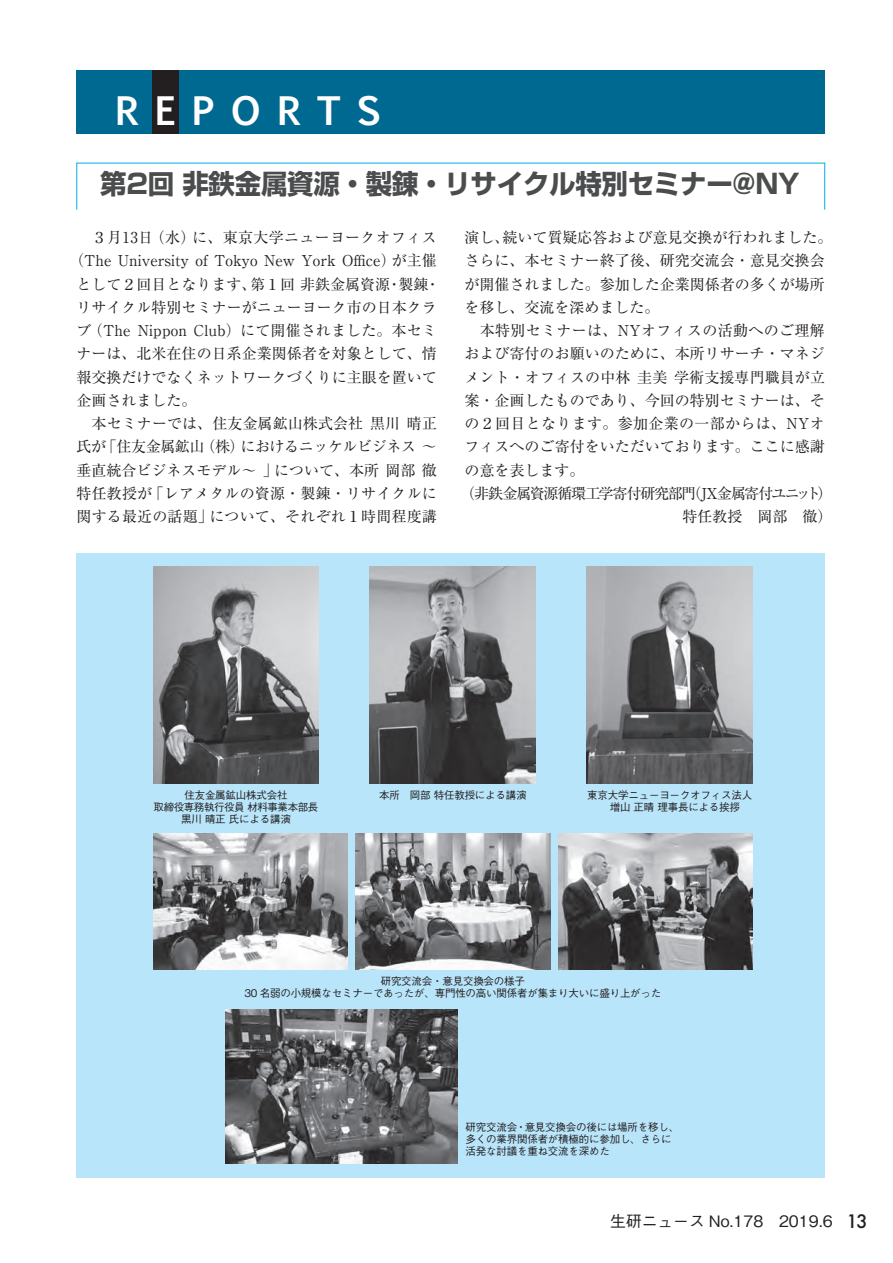
<style>
.page{position:relative;width:893px;height:1263px;background:#fff}
.page>*{position:absolute;margin:0;border:0;box-sizing:border-box;transform-origin:0 0}
.t1{font:700 37.5px "Euphemia UCAS";letter-spacing:.42em;color:#fff}
.t2{font:700 27px "Shin Go Pro";letter-spacing:-.01em;color:#4b4c4d}
.t3{font:500 15.75px "Gothic BBB Pro";color:#231f20}
.t4{font:15px "Ryumin Pro";color:#231f20}
.t5{font:15px "Ryumin Pro";letter-spacing:.02em;color:#231f20}
.t6{font:15px "Ryumin Pro";letter-spacing:-.085em;color:#231f20}
.t7{font:15px "Ryumin Pro";letter-spacing:-.025em;color:#231f20}
.t8{font:500 10.5px/12px "Gothic BBB Pr 5";letter-spacing:-.02em;color:#231f20;text-align:center}
.s1{font-family:"Futura";font-size:18px}
</style>
<div class="page">
<div style="left:77px;top:70px;width:748px;height:64px;background:#006991"></div>
<div style="left:152px;top:70px;width:26px;height:64px;background:#231f20"></div>
<div style="left:77px;top:554px;width:748px;height:624px;background:#b9e5fa"></div>
<img style="left:153px;top:566px;width:166px;height:217px">
<img style="left:370px;top:566px;width:166px;height:217px">
<img style="left:587px;top:566px;width:166px;height:217px">
<img style="left:153px;top:833px;width:195px;height:136px">
<img style="left:356px;top:833px;width:194px;height:136px">
<img style="left:558px;top:833px;width:195px;height:136px">
<img style="left:225px;top:1010px;width:232px;height:153px">
<h1 class="t1" style="left:115px;top:83px;width:268px">REPORTS</h1>
<h2 class="t2" style="left:100px;top:163px;width:701px">第2回 非鉄金属資源・製錬・リサイクル特別セミナー@NY</h2>
<p class="t5" style="left:77px;top:226px;width:377px">　３月13日（水）に、東京大学ニューヨークオフィス　</p>
<p class="t4" style="left:69px;top:249px;width:369px">（The University of Tokyo New York Office）が主催</p>
<p class="t4" style="left:77px;top:272px;width:365px">として２回目となります、第１回 非鉄金属資源・製錬・</p>
<p class="t4" style="left:77px;top:295px;width:362px">リサイクル特別セミナーがニューヨーク市の日本クラ</p>
<p class="t4" style="left:77px;top:319px;width:362px">ブ（The Nippon Club）にて開催されました。本セミ</p>
<p class="t4" style="left:77px;top:342px;width:362px">ナーは、北米在住の日系企業関係者を対象として、情</p>
<p class="t4" style="left:77px;top:365px;width:362px">報交換だけでなくネットワークづくりに主眼を置いて</p>
<p class="t4" style="left:77px;top:388px;width:122px">企画されました。</p>
<p class="t4" style="left:77px;top:412px;width:362px">　本セミナーでは、住友金属鉱山株式会社 黒川 晴正</p>
<p class="t7" style="left:77px;top:435px;width:362px">氏が「住友金属鉱山（株）におけるニッケルビジネス ～</p>
<p class="t4" style="left:77px;top:458px;width:362px">垂直統合ビジネスモデル～ 」について、本所 岡部 徹</p>
<p class="t4" style="left:77px;top:481px;width:362px">特任教授が「レアメタルの資源・製錬・リサイクルに</p>
<p class="t4" style="left:77px;top:505px;width:362px">関する最近の話題」について、それぞれ１時間程度講</p>
<p class="t4" style="left:465px;top:226px;width:369px">演し、続いて質疑応答および意見交換が行われました。</p>
<p class="t4" style="left:465px;top:249px;width:362px">さらに、本セミナー終了後、研究交流会・意見交換会</p>
<p class="t4" style="left:465px;top:272px;width:362px">が開催されました。参加した企業関係者の多くが場所</p>
<p class="t4" style="left:465px;top:295px;width:196px">を移し、交流を深めました。</p>
<p class="t5" style="left:465px;top:319px;width:362px">　本特別セミナーは、NYオフィスの活動へのご理解</p>
<p class="t4" style="left:465px;top:342px;width:362px">および寄付のお願いのために、本所リサーチ・マネジ</p>
<p class="t4" style="left:465px;top:365px;width:362px">メント・オフィスの中林 圭美 学術支援専門職員が立</p>
<p class="t4" style="left:465px;top:388px;width:362px">案・企画したものであり、今回の特別セミナーは、そ</p>
<p class="t5" style="left:465px;top:412px;width:362px">の２回目となります。参加企業の一部からは、NYオ</p>
<p class="t4" style="left:465px;top:435px;width:362px">フィスへのご寄付をいただいております。ここに感謝</p>
<p class="t4" style="left:465px;top:458px;width:121px">の意を表します。</p>
<p class="t6" style="left:460px;top:481px;width:374px">（非鉄金属資源循環工学寄付研究部門（JX金属寄付ユニット）</p>
<p class="t4" style="left:682px;top:505px;width:151px">特任教授　岡部　徹）</p>
<p class="t8" style="left:154px;top:788px;width:166px">住友金属鉱山株式会社<br>取締役専務執行役員 材料事業本部長黒川 晴正 氏による講演</p>
<p class="t8" style="left:379px;top:788px;width:149px">本所　岡部 特任教授による講演</p>
<p class="t8" style="left:587px;top:788px;width:166px">東京大学ニューヨークオフィス法人　増山 正晴 理事長による挨拶</p>
<p class="t8" style="left:244px;top:974px;width:418px">研究交流会・意見交換会の様子<br>30 名弱の小規模なセミナーであったが、専門性の高い関係者が集まり大いに盛り上がった</p>
<p class="t8" style="left:466px;top:1120px;width:215px;text-align:left">研究交流会・意見交換会の後には場所を移し、多くの業界関係者が積極的に参加し、さらに活発な討議を重ね交流を深めた</p>
<p class="t3" style="left:610px;top:1208px;width:259px">生研ニュース No.178　2019.6 <span class="s1">13</span></p>
</div>
